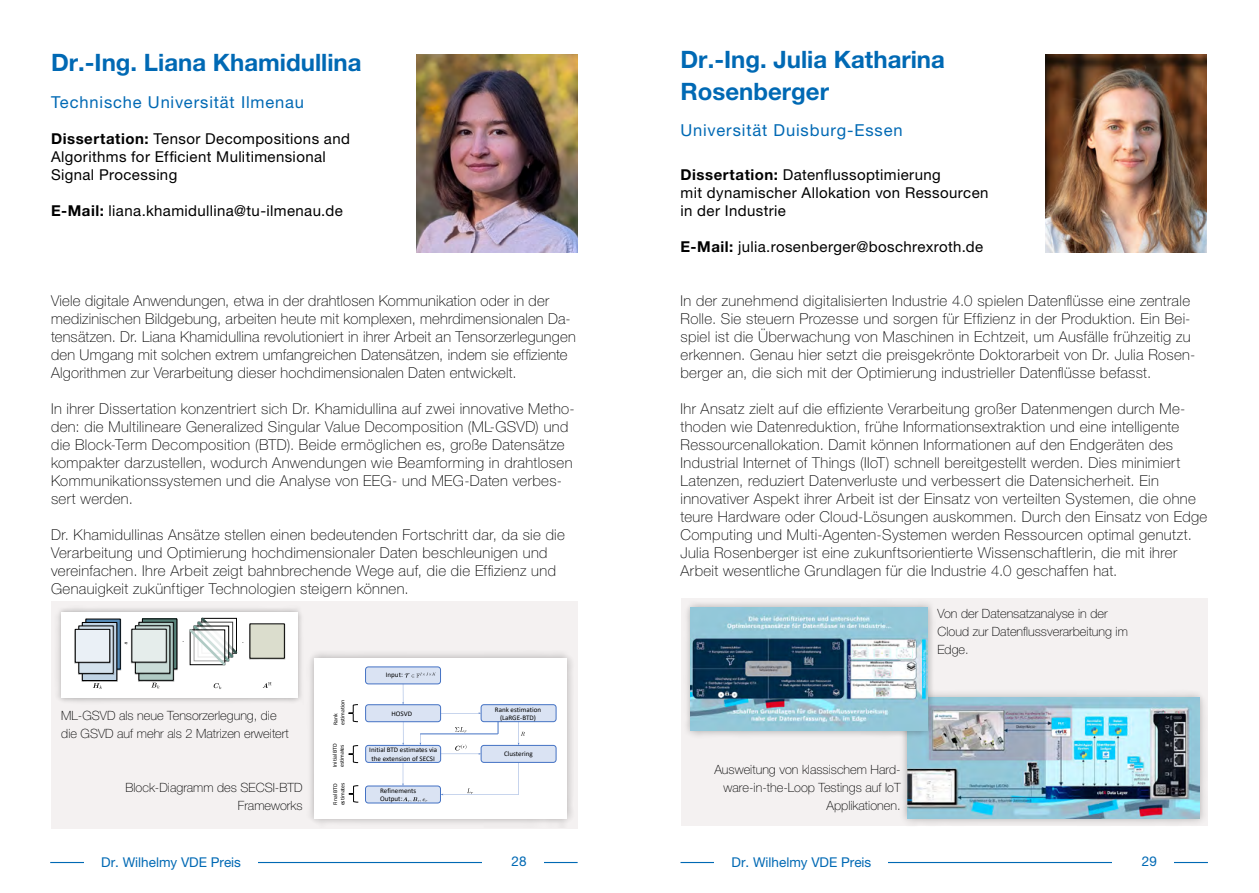
<style>
.page{position:relative;width:1259px;height:893px;background:#fff}
.page>*{position:absolute;margin:0;border:0;box-sizing:border-box;transform-origin:0 0}
.t1{font:700 24px/31.5px "Helvetica Neue LT Pro";color:#0069b4}
.t2{font:16.5px "Helvetica Neue LT Pro";letter-spacing:.05em;color:#0069b4}
.t3{font:100 15px/18px "Helvetica Neue LT Pro";letter-spacing:.025em;color:#000}
.t4{font:15px/18px "Helvetica Neue LT Pro";letter-spacing:.025em;color:#000}
.t5{font:13.5px "Helvetica Neue LT Pro";color:#0069b4}
.t6{font:100 12.75px/18px "Helvetica Neue LT Pro";color:#000}
.t7{font:7.05px/8.4px "Calibri";color:#000;text-align:center}
.t8{font:6.75px "Calibri";color:#000}
.t9{font:5.85px/7.1px "Calibri";color:#000}
.s1{font-weight:700}
</style>
<div class="page">
<hr style="left:680px;top:862px;width:528px;height:1px;background:#0069b4">
<div style="left:714px;top:857px;width:174px;height:10px;background:#fff"></div>
<div style="left:1113px;top:857px;width:61px;height:9px;background:#fff"></div>
<hr style="left:50px;top:862px;width:527px;height:1px;background:#0069b4">
<div style="left:84px;top:857px;width:174px;height:10px;background:#fff"></div>
<div style="left:482px;top:857px;width:61px;height:9px;background:#fff"></div>
<img style="left:416px;top:54px;width:161px;height:198px">
<img style="left:1046px;top:54px;width:160px;height:198px">
<div style="left:51px;top:601px;width:527px;height:227px;background:#f4f1f1"></div>
<div style="left:680px;top:598px;width:527px;height:227px;background:#f4f1f1"></div>
<div style="left:55px;top:605px;width:249px;height:99px;background:#000;opacity:.3"></div>
<div style="left:61px;top:612px;width:237px;height:86px;background:#fff"></div>
<img style="left:85px;top:618px;width:36px;height:52px">
<div style="left:86px;top:619px;width:34px;height:50px;background:#558bb8"></div>
<img style="left:81px;top:622px;width:37px;height:60px">
<div style="left:82px;top:622px;width:35px;height:58px;background:linear-gradient(to bottom,#b3c6d7,#b6c9d9)"></div>
<div style="left:82px;top:622px;width:35px;height:59px;border:1px solid #000"></div>
<img style="left:78px;top:625px;width:36px;height:50px">
<div style="left:79px;top:626px;width:34px;height:47px;background:#d4e2ed"></div>
<img style="left:74px;top:629px;width:37px;height:35px">
<div style="left:75px;top:629px;width:35px;height:33px;background:#eaf0f6"></div>
<div style="left:75px;top:629px;width:35px;height:33px;border:1px solid #000"></div>
<svg style="left:151px;top:683px;width:8px;height:5px"></svg>
<svg style="left:214px;top:683px;width:7px;height:6px"></svg>
<svg style="left:93px;top:683px;width:9px;height:6px"></svg>
<img style="left:141px;top:618px;width:37px;height:52px">
<div style="left:142px;top:619px;width:35px;height:50px;background:linear-gradient(to bottom,#4d746c,#50776f)"></div>
<div style="left:142px;top:619px;width:35px;height:50px;border:1px solid #000"></div>
<img style="left:138px;top:622px;width:36px;height:60px">
<svg style="left:141px;top:624px;width:30px;height:54px"></svg>
<img style="left:134px;top:625px;width:37px;height:49px">
<svg style="left:137px;top:628px;width:31px;height:43px"></svg>
<img style="left:131px;top:629px;width:36px;height:34px">
<div style="left:132px;top:629px;width:34px;height:33px;background:#e5edeb"></div>
<svg style="left:189px;top:617px;width:49px;height:49px"></svg>
<img style="left:249px;top:623px;width:36px;height:37px">
<div style="left:250px;top:624px;width:34px;height:34px;background:#dbddcd"></div>
<svg style="left:263px;top:682px;width:8px;height:6px"></svg>
<div style="left:898px;top:689px;width:309px;height:137px;background:#000;opacity:.3"></div>
<img style="left:907px;top:698px;width:292px;height:120px">
<div style="left:306px;top:650px;width:269px;height:177px;background:#000;opacity:.3"></div>
<div style="left:315px;top:658px;width:252px;height:161px;background:#fff"></div>
<div style="left:365px;top:667px;width:76px;height:17px;background:#dae3f3;border:1px solid #4472c4;border-radius:3px"></div>
<div style="left:365px;top:786px;width:76px;height:17px;background:#dae3f3;border:1px solid #4472c4;border-radius:3px"></div>
<div style="left:365px;top:704px;width:76px;height:18px;background:#dae3f3;border:1px solid #4472c4;border-radius:3px"></div>
<div style="left:481px;top:704px;width:75px;height:18px;background:#dae3f3;border:1px solid #4472c4;border-radius:3px"></div>
<div style="left:365px;top:745px;width:76px;height:18px;background:#dae3f3;border:1px solid #4472c4;border-radius:3px"></div>
<svg style="left:348px;top:704px;width:10px;height:18px"></svg>
<svg style="left:348px;top:745px;width:10px;height:18px"></svg>
<svg style="left:349px;top:785px;width:9px;height:17px"></svg>
<svg style="left:402px;top:684px;width:2px;height:21px"></svg>
<svg style="left:402px;top:722px;width:2px;height:23px"></svg>
<svg style="left:402px;top:762px;width:2px;height:24px"></svg>
<div style="left:481px;top:745px;width:75px;height:18px;background:#dae3f3;border:1px solid #4472c4;border-radius:3px"></div>
<svg style="left:403px;top:797px;width:24px;height:5px"></svg>
<svg style="left:405px;top:673px;width:30px;height:5px"></svg>
<svg style="left:455px;top:727px;width:11px;height:6px"></svg>
<svg style="left:440px;top:712px;width:41px;height:2px"></svg>
<svg style="left:518px;top:722px;width:7px;height:23px"></svg>
<svg style="left:498px;top:722px;width:1px;height:12px"></svg>
<hr style="left:420px;top:734px;width:78px;height:1px;background:#4472c4">
<svg style="left:419px;top:734px;width:2px;height:11px"></svg>
<svg style="left:440px;top:744px;width:41px;height:11px"></svg>
<svg style="left:440px;top:762px;width:79px;height:33px"></svg>
<div style="left:683px;top:600px;width:252px;height:139px;background:#000;opacity:.3"></div>
<img style="left:691px;top:607px;width:236px;height:124px">
<h1 class="t1" style="left:51px;top:46px;width:312px">Dr.-Ing. Liana Khamidullina</h1>
<p class="t2" style="left:51px;top:92px;width:254px">Technische Universität Ilmenau</p>
<p class="t4" style="left:51px;top:129px;width:300px"><span class="s1">Dissertation:</span> Tensor Decompositions and<br>Algorithms for Efficient Mulitimensional<br>Signal Processing</p>
<p class="t4" style="left:51px;top:201px;width:293px"><span class="s1">E-Mail:</span> liana.khamidullina@tu-ilmenau.de</p>
<p class="t3" style="left:51px;top:292px;width:526px">Viele digitale Anwendungen, etwa in der drahtlosen Kommunikation oder in der medizinischen Bildgebung, arbeiten heute mit komplexen, mehrdimensionalen Da&shy;tensätzen. Dr. Liana Khamidullina revolutioniert in ihrer Arbeit an Tensorzerlegungen den Umgang mit solchen extrem umfangreichen Datensätzen, indem sie effiziente Algorithmen zur Verarbeitung dieser hochdimensionalen Daten entwickelt.</p>
<p class="t3" style="left:51px;top:400px;width:525px">In ihrer Dissertation konzentriert sich Dr. Khamidullina auf zwei innovative Metho&shy;den: die Multilineare Generalized Singular Value Decomposition (ML-GSVD) und die Block-Term Decomposition (BTD). Beide ermöglichen es, große Datensätze kompakter darzustellen, wodurch Anwendungen wie Beamforming in drahtlosen Kommunikationssystemen und die Analyse von EEG- und MEG-Daten verbes&shy;sert werden.</p>
<p class="t3" style="left:51px;top:526px;width:515px">Dr. Khamidullinas Ansätze stellen einen bedeutenden Fortschritt dar, da sie die Verarbeitung und Optimierung hochdimensionaler Daten beschleunigen und vereinfachen. Ihre Arbeit zeigt bahnbrechende Wege auf, die die Effizienz und Genauigkeit zukünftiger Technologien steigern können.</p>
<p class="t8" style="left:124px;top:638px;width:5px">≈</p>
<p class="t8" style="left:183px;top:635px;width:3px">.</p>
<p class="t8" style="left:242px;top:636px;width:3px">.</p>
<p class="t6" style="left:61px;top:706px;width:229px">ML-GSVD als neue Tensorzerlegung, die die GSVD auf mehr als 2 Matrizen erweitert</p>
<p class="t6" style="left:125px;top:778px;width:179px;text-align:right">Block-Diagramm des SECSI-BTD<br>Frameworks</p>
<p class="t9" style="left:332px;top:725px;width:27px;rotate:-90deg">Rank estimation</p>
<p class="t9" style="left:331px;top:767px;width:26px;rotate:-90deg">Initial BTD estimates</p>
<p class="t9" style="left:332px;top:805px;width:25px;rotate:-90deg">Final BTD estimates</p>
<p class="t7" style="left:386px;top:671px;width:19px">Input:</p>
<p class="t7" style="left:391px;top:709px;width:22px">HOSVD</p>
<p class="t7" style="left:495px;top:705px;width:48px">Rank estimation (LaRGE-BTD)</p>
<p class="t7" style="left:369px;top:745px;width:70px">Initial BTD estimates via the extension of SECSI</p>
<p class="t7" style="left:504px;top:749px;width:30px">Clustering</p>
<p class="t7" style="left:380px;top:786px;width:38px;text-align:left">Refinements<br>Output:</p>
<h1 class="t1" style="left:680px;top:43px;width:266px">Dr.-Ing. Julia Katharina<br>Rosenberger</h1>
<p class="t2" style="left:680px;top:121px;width:224px">Universität Duisburg-Essen</p>
<p class="t4" style="left:680px;top:165px;width:309px"><span class="s1">Dissertation:</span> Datenflussoptimierung<br>mit dynamischer Allokation von Ressourcen in der Industrie</p>
<p class="t4" style="left:680px;top:237px;width:304px"><span class="s1">E-Mail:</span> julia.rosenberger@boschrexroth.de</p>
<p class="t3" style="left:680px;top:292px;width:516px">In der zunehmend digitalisierten Industrie 4.0 spielen Datenflüsse eine zentrale Rolle. Sie steuern Prozesse und sorgen für Effizienz in der Produktion. Ein Bei&shy;spiel ist die Überwachung von Maschinen in Echtzeit, um Ausfälle frühzeitig zu erkennen. Genau hier setzt die preisgekrönte Doktorarbeit von Dr. Julia Rosen&shy;berger an, die sich mit der Optimierung industrieller Datenflüsse befasst.</p>
<p class="t3" style="left:680px;top:400px;width:528px">Ihr Ansatz zielt auf die effiziente Verarbeitung großer Datenmengen durch Me&shy;thoden wie Datenreduktion, frühe Informationsextraktion und eine intelligente Ressourcenallokation. Damit können Informationen auf den Endgeräten des Industrial Internet of Things (IIoT) schnell bereitgestellt werden. Dies minimiert Latenzen, reduziert Datenverluste und verbessert die Datensicherheit. Ein innovativer Aspekt ihrer Arbeit ist der Einsatz von verteilten Systemen, die ohne teure Hardware oder Cloud-Lösungen auskommen. Durch den Einsatz von Edge Computing und Multi-Agenten-Systemen werden Ressourcen optimal genutzt.<br>Julia Rosenberger ist eine zukunftsorientierte Wissenschaftlerin, die mit ihrer Arbeit wesentliche Grundlagen für die Industrie 4.0 geschaffen hat.</p>
<p class="t6" style="left:937px;top:605px;width:192px">Von der Datensatzanalyse in der<br>Cloud zur Datenflussverarbeitung im<br>Edge.</p>
<p class="t6" style="left:714px;top:760px;width:188px;text-align:right">Ausweitung von klassischem Hard&shy;ware-in-the-Loop Testings auf IoT<br>Applikationen.</p>
<p class="t5" style="left:101px;top:854px;width:141px">Dr. Wilhelmy VDE Preis</p>
<p class="t5" style="left:511px;top:853px;width:17px">28</p>
<p class="t5" style="left:731px;top:854px;width:141px">Dr. Wilhelmy VDE Preis</p>
<p class="t5" style="left:1142px;top:853px;width:17px">29</p>
</div>
